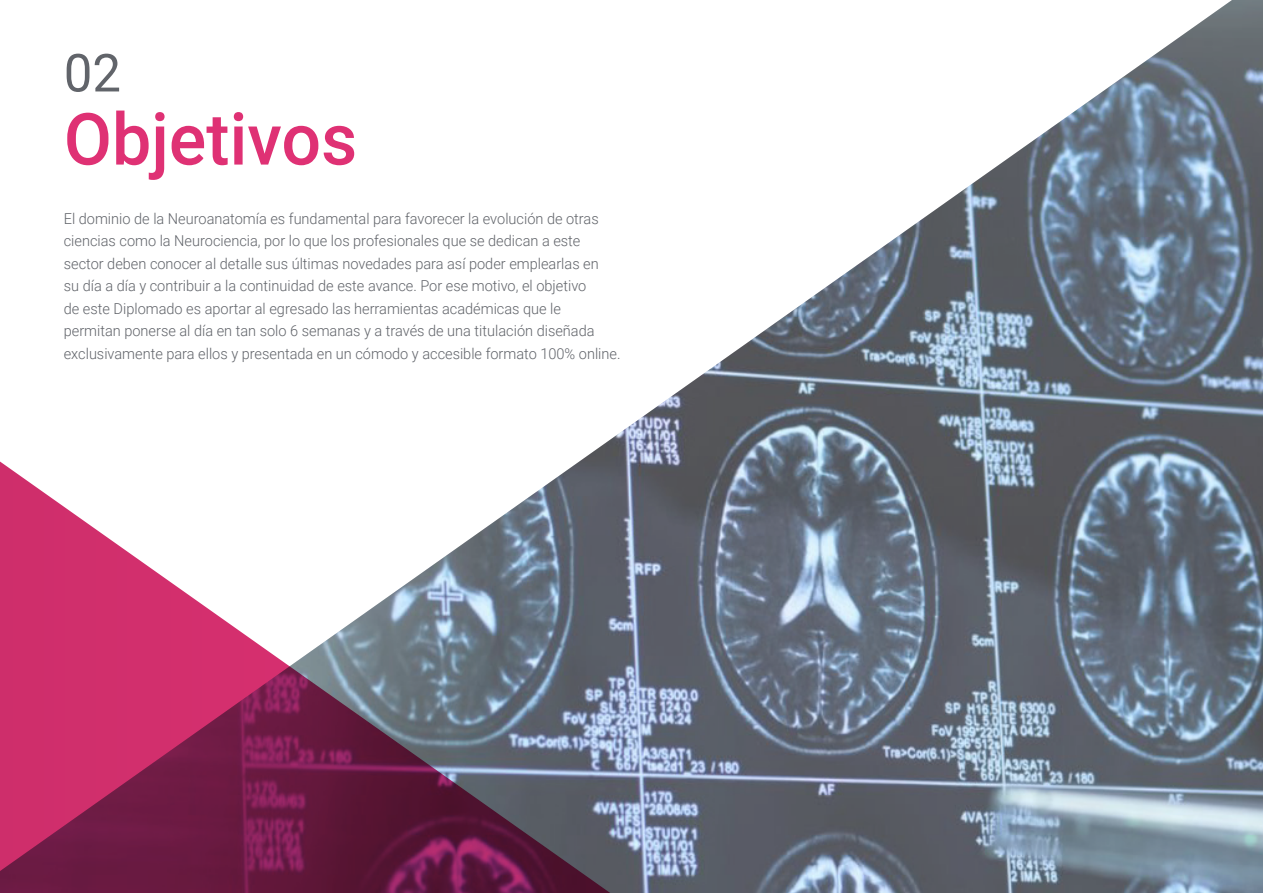
<style>
.page{position:relative;width:1263px;height:893px;background:#fff}
.page>*{position:absolute;margin:0;border:0;box-sizing:border-box;transform-origin:0 0}
.t1{font:500 72px "Roboto";color:#df3174}
.t2{font:52.5px "Roboto";color:#61646a}
.t3{font:300 15px/22.5px "Roboto";color:#61646a}
</style>
<div class="page">
<img style="left:601px;top:0;width:662px;height:893px">
<svg style="left:0;top:446px;width:640px;height:447px"></svg>
<h2 class="t2" style="left:64px;top:36px;width:59px">02</h2>
<h1 class="t1" style="left:64px;top:89px;width:295px">Objetivos</h1>
<p class="t3" style="left:64px;top:207px;width:558px">El dominio de la Neuroanatomía es fundamental para favorecer la evolución de otras ciencias como la Neurociencia, por lo que los profesionales que se dedican a este sector deben conocer al detalle sus últimas novedades para así poder emplearlas en<br>su día a día y contribuir a la continuidad de este avance. Por ese motivo, el objetivo<br>de este Diplomado es aportar al egresado las herramientas académicas que le permitan ponerse al día en tan solo 6 semanas y a través de una titulación diseñada exclusivamente para ellos y presentada en un cómodo y accesible formato 100% online.</p>
</div>
